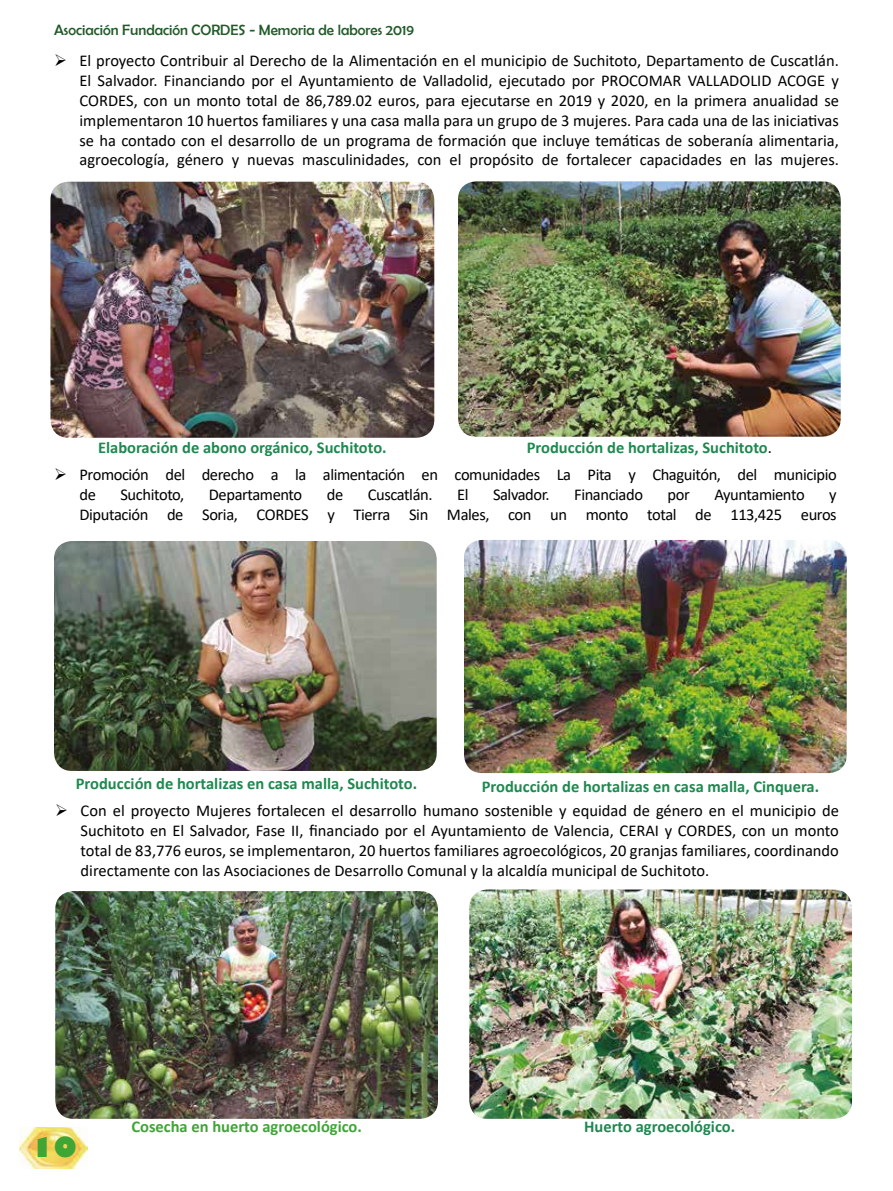
<style>
.page{position:relative;width:893px;height:1191px;background:#fff}
.page>*{position:absolute;margin:0;border:0;box-sizing:border-box;transform-origin:0 0}
.t1{font:800 27px "Gill Sans";color:#3fa535}
.t2{font:16.5px/19.8px "Calibri";letter-spacing:-.025em;color:#000;text-align:justify}
.t3{font:700 16.5px "Calibri";color:#1d894f}
.t4{font:700 16.5px "Calibri";color:#3fa535}
.t5{font:15px "Berlin Sans FB";color:#215a29}
.s1{font-weight:700;color:#1d894f}
</style>
<div class="page">
<img style="left:19px;top:1127px;width:68px;height:41px">
<img style="left:50px;top:182px;width:384px;height:256px">
<img style="left:458px;top:181px;width:383px;height:256px">
<img style="left:54px;top:541px;width:383px;height:230px">
<img style="left:464px;top:540px;width:383px;height:233px">
<img style="left:469px;top:889px;width:383px;height:229px">
<img style="left:55px;top:891px;width:383px;height:227px">
<p class="t5" style="left:54px;top:21px;width:362px">Asociación Fundación CORDES - Memoria de labores 2019</p>
<p class="t2" style="left:80px;top:51px;width:761px">El proyecto Contribuir al Derecho de la Alimentación en el municipio de Suchitoto, Departamento de Cuscatlán.<br>El Salvador. Financiando por el Ayuntamiento de Valladolid, ejecutado por PROCOMAR VALLADOLID ACOGE y CORDES, con un monto total de 86,789.02 euros, para ejecutarse en 2019 y 2020, en la primera anualidad se implementaron 10 huertos familiares y una casa malla para un grupo de 3 mujeres. Para cada una de las iniciativas se ha contado con el desarrollo de un programa de formación que incluye temáticas de soberanía alimentaria, agroecología, género y nuevas masculinidades, con el propósito de fortalecer capacidades en las mujeres.</p>
<p class="t2" style="left:80px;top:434px;width:759px;line-height:27px;text-indent:447px"><span class="s1">Producción de hortalizas, Suchitoto</span>.<br>Promoción del derecho a la alimentación en comunidades La Pita y Chaguitón, del municipio</p>
<p class="t2" style="left:80px;top:484px;width:18px">de</p>
<p class="t2" style="left:120px;top:484px;width:65px">Suchitoto,</p>
<p class="t2" style="left:209px;top:484px;width:95px">Departamento</p>
<p class="t2" style="left:327px;top:484px;width:18px">de</p>
<p class="t2" style="left:368px;top:484px;width:66px">Cuscatlán.</p>
<p class="t2" style="left:457px;top:484px;width:13px">El</p>
<p class="t2" style="left:493px;top:484px;width:58px">Salvador.</p>
<p class="t2" style="left:574px;top:484px;width:70px">Financiado</p>
<p class="t2" style="left:668px;top:484px;width:24px">por</p>
<p class="t2" style="left:714px;top:484px;width:92px">Ayuntamiento</p>
<p class="t3" style="left:98px;top:436px;width:290px">Elaboración de abono orgánico, Suchitoto.</p>
<p class="t2" style="left:80px;top:484px;width:759px;text-align:right">y<br>Diputación de Soria, CORDES y Tierra Sin Males, con un monto total de 113,425 euros</p>
<p class="t3" style="left:76px;top:771px;width:343px">Producción de hortalizas en casa malla, Suchitoto.</p>
<p class="t3" style="left:482px;top:774px;width:339px">Producción de hortalizas en casa malla, Cinquera.</p>
<p class="t2" style="left:81px;top:800px;width:760px">Con el proyecto Mujeres fortalecen el desarrollo humano sostenible y equidad de género en el municipio de Suchitoto en El Salvador, Fase II, financiado por el Ayuntamiento de Valencia, CERAI y CORDES, con un monto total de 83,776 euros, se implementaron, 20 huertos familiares agroecológicos, 20 granjas familiares, coordinando directamente con las Asociaciones de Desarrollo Comunal y la alcaldía municipal de Suchitoto.</p>
<h1 class="t1" style="left:31px;top:1130px;width:47px">10</h1>
<p class="t4" style="left:131px;top:1115px;width:232px">Cosecha en huerto agroecológico.</p>
<p class="t3" style="left:584px;top:1115px;width:153px">Huerto agroecológico.</p>
</div>
